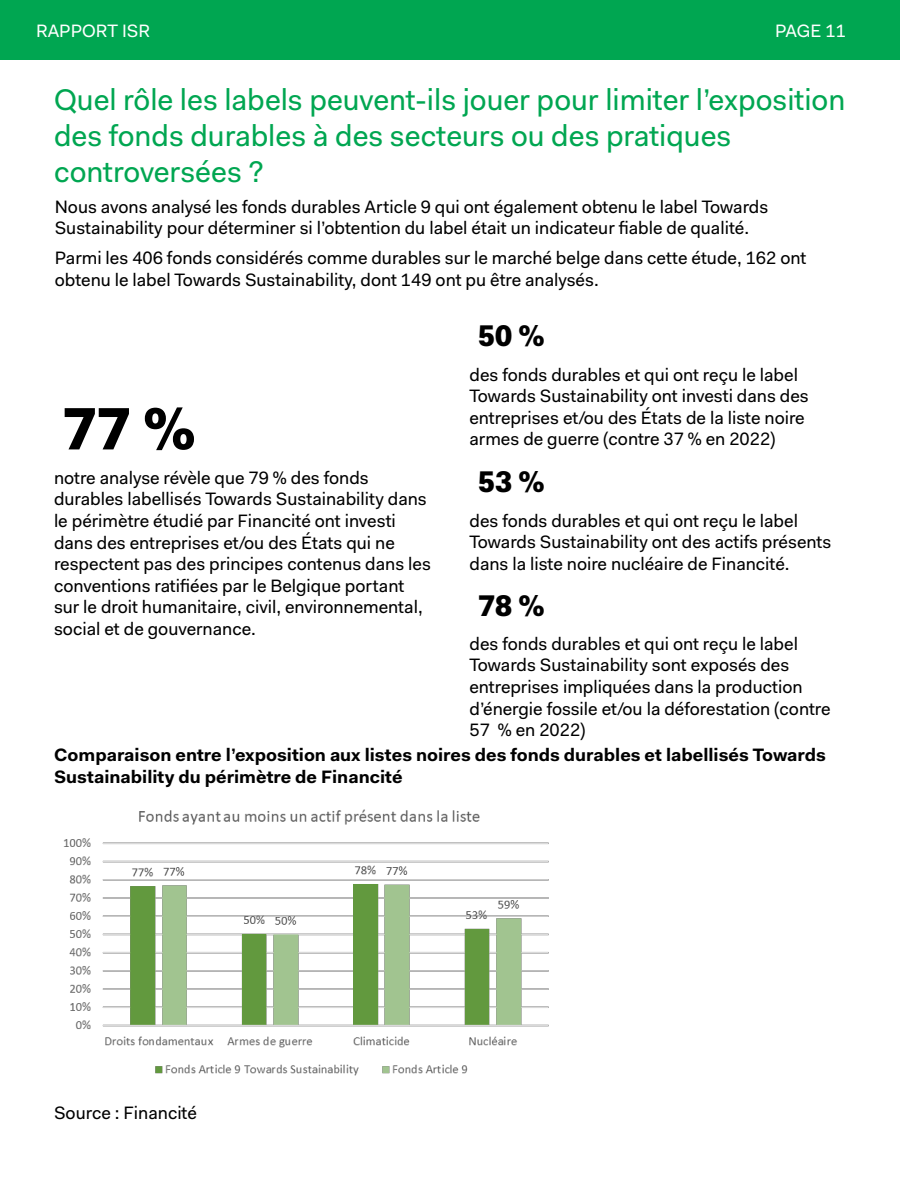
<style>
.page{position:relative;width:900px;height:1200px;background:#fff}
.page>*{position:absolute;margin:0;border:0;box-sizing:border-box;transform-origin:0 0}
.Chiffre_en_gros{font:900 60px "Fakt Pro";color:#000}
.Moyen_titre_1{font:30px/36px "Fakt Pro";color:#00a651}
.Chiffre_en_gros-2{font:900 30px "Fakt Pro";color:#000}
.Paragraph_Style_1{font:18px/21.6px "Fakt Pro";color:#000}
.Paragraph_Style_1-2{font:700 18px/21.6px "Fakt Pro";color:#000}
.t1{font:18px "Fakt Pro";color:#fff}
</style>
<div class="page">
<div style="left:0;top:0;width:900px;height:60px;background:#00a651"></div>
<img style="left:63px;top:809px;width:486px;height:267px">
<p class="t1" style="left:36px;top:19px;width:116px">RAPPORT ISR</p>
<p class="t1" style="left:775px;top:19px;width:72px">PAGE 11</p>
<p class="Moyen_titre_1" style="left:54px;top:81px;width:793px">Quel rôle les labels peuvent-ils jouer pour limiter l’exposition des fonds durables à des secteurs ou des pratiques controversées ?</p>
<p class="Paragraph_Style_1" style="left:55px;top:196px;width:715px">Nous avons analysé les fonds durables Article 9 qui ont également obtenu le label Towards<br>Sustainability pour déterminer si l’obtention du label était un indicateur fiable de qualité.</p>
<p class="Paragraph_Style_1" style="left:55px;top:247px;width:753px">Parmi les 406 fonds considérés comme durables sur le marché belge dans cette étude, 162 ont obtenu le label Towards Sustainability, dont 149 ont pu être analysés.</p>
<p class="Chiffre_en_gros-2" style="left:478px;top:316px;width:68px">50 %</p>
<p class="Paragraph_Style_1" style="left:470px;top:364px;width:341px">des fonds durables et qui ont reçu le label Towards Sustainability ont investi dans des entreprises et/ou des États de la liste noire armes de guerre (contre 37 % en 2022)</p>
<p class="Chiffre_en_gros-2" style="left:478px;top:462px;width:68px">53 %</p>
<p class="Paragraph_Style_1" style="left:470px;top:510px;width:363px">des fonds durables et qui ont reçu le label<br>Towards Sustainability ont des actifs présents dans la liste noire nucléaire de Financité.</p>
<p class="Chiffre_en_gros-2" style="left:478px;top:585px;width:68px">78 %</p>
<p class="Paragraph_Style_1" style="left:470px;top:633px;width:363px">des fonds durables et qui ont reçu le label Towards Sustainability sont exposés des entreprises impliquées dans la production d’énergie fossile et/ou la déforestation (contre 57 % en 2022)</p>
<p class="Chiffre_en_gros" style="left:63px;top:389px;width:134px">77 %</p>
<p class="Paragraph_Style_1" style="left:54px;top:467px;width:378px">notre analyse révèle que 79 % des fonds durables labellisés Towards Sustainability dans le périmètre étudié par Financité ont investi dans des entreprises et/ou des États qui ne respectent pas des principes contenus dans les conventions ratifiées par le Belgique portant sur le droit humanitaire, civil, environnemental, social et de gouvernance.</p>
<p class="Paragraph_Style_1-2" style="left:54px;top:744px;width:774px">Comparaison entre l’exposition aux listes noires des fonds durables et labellisés Towards<br>Sustainability du périmètre de Financité</p>
<p class="Paragraph_Style_1" style="left:54px;top:1102px;width:144px">Source : Financité</p>
</div>
